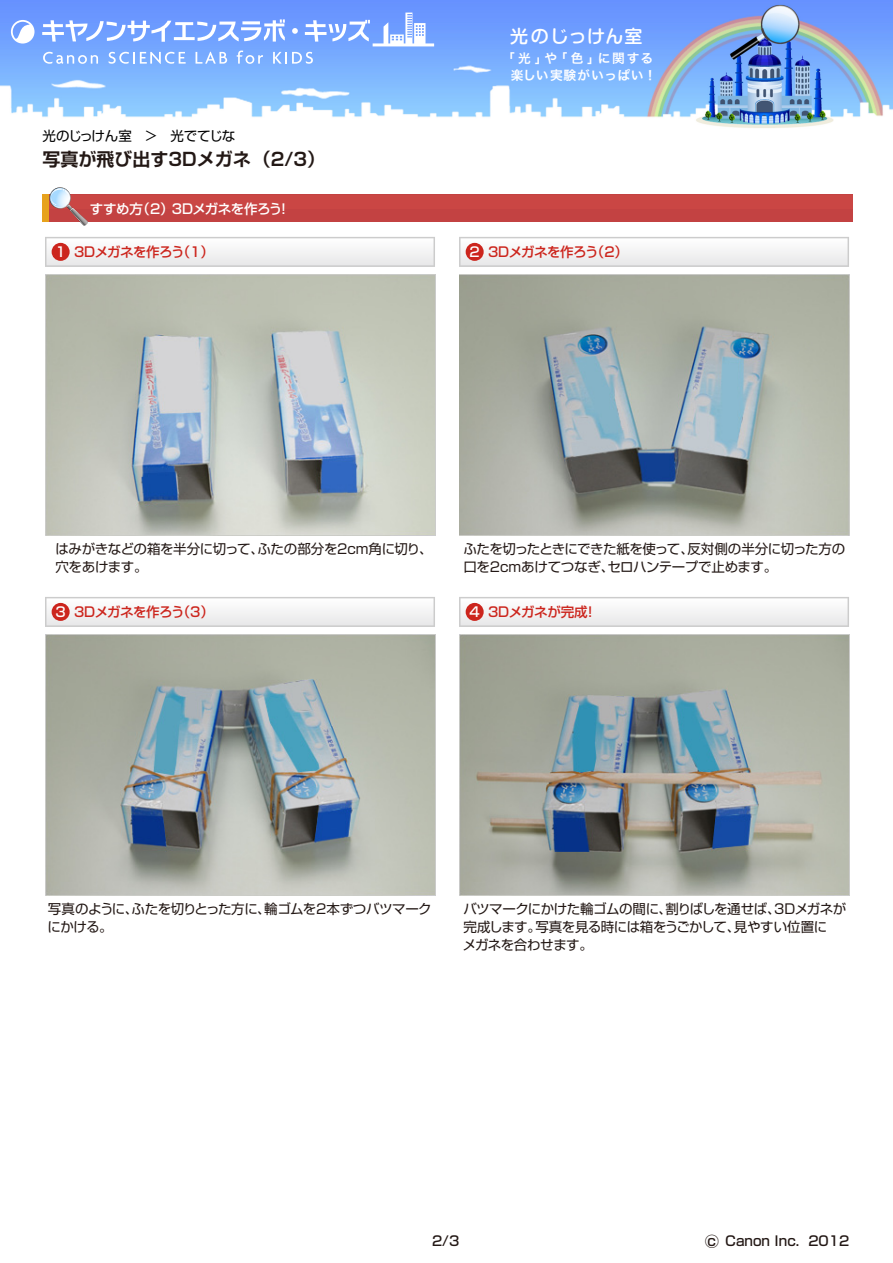
<style>
.page{position:relative;width:893px;height:1263px;background:#fff}
.page>*{position:absolute;margin:0;border:0;box-sizing:border-box;transform-origin:0 0}
.t1{font:700 18px "Shin Go Pr 6 De";color:#231815}
.t2{font:500 18px "Shin M Go Pro";letter-spacing:.04em;color:#fff}
.t3{font:13.5px/18px "Shin Go Pro";letter-spacing:-.03em;color:#231815}
.t4{font:500 13.5px "Shin Go Pro";letter-spacing:-.035em;color:#cc251d}
.t5{font:500 13.5px "Shin Go Pro";color:#231815}
.t6{font:500 13.5px "Shin Go Pro";letter-spacing:-.035em;color:#fff}
.t7{font:13.5px "Shin Go Pro";letter-spacing:-.05em;color:#000}
.t8{font:12.75px/17.4px "Hira Kaku Pro W6";letter-spacing:.06em;color:#fff;text-align:right}
.s1{color:#fff}
.s2{font-size:15px}
</style>
<div class="page">
<img style="left:0;top:0;width:893px;height:128px">
<svg style="left:42px;top:19px;width:243px;height:23px"></svg>
<svg style="left:292px;top:28px;width:6px;height:6px"></svg>
<svg style="left:305px;top:20px;width:65px;height:22px"></svg>
<svg style="left:11px;top:20px;width:24px;height:24px"></svg>
<svg style="left:43px;top:52px;width:55px;height:12px"></svg>
<svg style="left:109px;top:52px;width:77px;height:12px"></svg>
<svg style="left:196px;top:52px;width:31px;height:12px"></svg>
<svg style="left:237px;top:51px;width:26px;height:13px"></svg>
<svg style="left:273px;top:52px;width:40px;height:12px"></svg>
<svg style="left:384px;top:13px;width:41px;height:30px"></svg>
<hr style="left:373px;top:43px;width:61px;height:3px;background:#fff">
<div style="left:42px;top:195px;width:810px;height:27px;background:#c34242"></div>
<div style="left:42px;top:195px;width:810px;height:13px;background:#ca4644"></div>
<div style="left:42px;top:195px;width:6px;height:27px;background:#e7a21d"></div>
<svg style="left:50px;top:187px;width:38px;height:39px"></svg>
<svg style="left:45px;top:237px;width:390px;height:30px"></svg>
<div style="left:52px;top:243px;width:18px;height:18px;background:#cc251d;border-radius:50%"></div>
<svg style="left:459px;top:237px;width:390px;height:30px"></svg>
<div style="left:466px;top:243px;width:18px;height:18px;background:#cc251d;border-radius:50%"></div>
<img style="left:45px;top:274px;width:390px;height:261px">
<img style="left:459px;top:274px;width:390px;height:262px">
<svg style="left:45px;top:597px;width:390px;height:30px"></svg>
<div style="left:52px;top:603px;width:18px;height:18px;background:#cc251d;border-radius:50%"></div>
<svg style="left:459px;top:597px;width:390px;height:30px"></svg>
<div style="left:466px;top:603px;width:18px;height:18px;background:#cc251d;border-radius:50%"></div>
<img style="left:45px;top:634px;width:390px;height:261px">
<img style="left:459px;top:634px;width:390px;height:261px">
<p class="t7" style="left:43px;top:125px;width:194px">光のじっけん室　＞　光でてじな</p>
<h1 class="t1" style="left:43px;top:145px;width:284px">写真が飛び出す3Dメガネ（2/3）</h1>
<p class="t6" style="left:90px;top:197px;width:202px">すすめ方（2）3Dメガネを作ろう！</p>
<p class="t4" style="left:56px;top:241px;width:160px"><span class="s1">1</span> 3Dメガネを作ろう（1）</p>
<h1 class="t2" style="left:510px;top:21px;width:134px">光のじっけん室</h1>
<p class="t8" style="left:502px;top:49px;width:156px">「光」や「色」に関する楽しい実験がいっぱい！</p>
<p class="t4" style="left:470px;top:241px;width:160px"><span class="s1">2</span> 3Dメガネを作ろう（2）</p>
<p class="t3" style="left:55px;top:538px;width:379px">はみがきなどの箱を半分に切って、ふたの部分を2cm角に切り、穴をあけます。</p>
<p class="t4" style="left:56px;top:601px;width:160px"><span class="s1">3</span> 3Dメガネを作ろう（3）</p>
<p class="t3" style="left:463px;top:538px;width:383px">ふたを切ったときにできた紙を使って、反対側の半分に切った方の口を2cmあけてつなぎ、セロハンテープで止めます。</p>
<p class="t4" style="left:470px;top:601px;width:129px"><span class="s1">4</span> 3Dメガネが完成！</p>
<p class="t3" style="left:48px;top:898px;width:386px">写真のように、ふたを切りとった方に、輪ゴムを2本ずつバツマークにかける。</p>
<p class="t3" style="left:463px;top:898px;width:385px">バツマークにかけた輪ゴムの間に、割りばしを通せば、3Dメガネが完成します。写真を見る時には箱をうごかして、見やすい位置に<br>メガネを合わせます。</p>
<p class="t5" style="left:432px;top:1230px;width:29px">2/3</p>
<p class="t5" style="left:704px;top:1230px;width:146px"><span class="s2">○</span>c Canon Inc. 2012</p>
</div>
